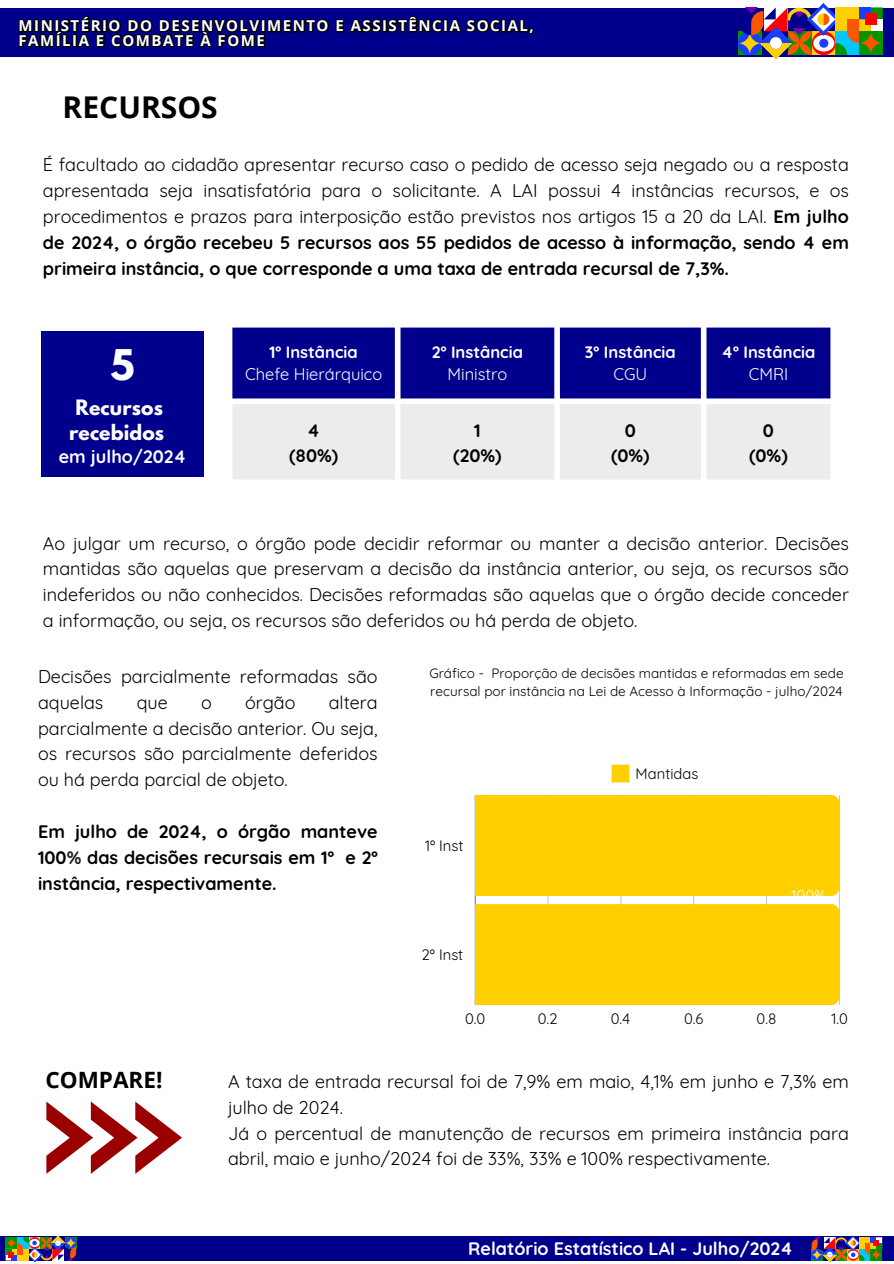
<style>
.page{position:relative;width:894px;height:1264px;background:#fff}
.page>*{position:absolute;margin:0;border:0;box-sizing:border-box;transform-origin:0 0}
.t1{font:700 37.5px "League Spartan";color:#fff}
.t2{font:700 30px "Open Sans";color:#000}
.t3{font:700 22.5px "Open Sans";color:#000}
.t4{font:700 18.75px/24.8px "League Spartan";letter-spacing:.005em;color:#fefefe;text-align:center}
.t5{font:18px/25.8px "Quicksand";color:#000;text-align:justify}
.t6{font:700 18px/25.8px "Quicksand";color:#000;text-align:justify}
.t7{font:700 18px "Quicksand";color:#fefefe}
.t8{font:700 16.5px "Quicksand";color:#fff}
.t9{font:16.5px "Quicksand";color:#fff}
.t10{font:700 15px/14.7px "Open Sans";letter-spacing:.1em;color:#fff}
.t11{font:15px "Quicksand";color:#fff}
.t12{font:14.85px "Quicksand";color:#000}
.t13{font:13.5px/18px "Quicksand";color:#000}
.s1{font-weight:700}
.s2{color:#202020}
</style>
<div class="page">
<div style="left:0;top:1236px;width:893px;height:24px;background:#00008c"></div>
<svg style="left:6px;top:1235px;width:70px;height:27px"></svg>
<svg style="left:811px;top:1235px;width:70px;height:27px"></svg>
<div style="left:0;top:8px;width:893px;height:48px;background:#00008c"></div>
<svg style="left:737px;top:3px;width:145px;height:57px"></svg>
<svg style="left:18px;top:16px;width:518px;height:41px"></svg>
<div style="left:232px;top:327px;width:598px;height:71px;background:#00008c"></div>
<div style="left:232px;top:404px;width:598px;height:75px;background:#ebeced"></div>
<svg style="left:611px;top:764px;width:18px;height:18px"></svg>
<hr style="left:475px;top:795px;width:1px;height:210px;background:#000;opacity:.6">
<hr style="left:547px;top:795px;width:1px;height:210px;background:#000;opacity:.25">
<hr style="left:620px;top:795px;width:1px;height:210px;background:#000;opacity:.25">
<hr style="left:693px;top:795px;width:1px;height:210px;background:#000;opacity:.25">
<hr style="left:766px;top:795px;width:1px;height:210px;background:#000;opacity:.25">
<hr style="left:838px;top:795px;width:1px;height:210px;background:#f6f6f6">
<div style="left:475px;top:795px;width:364px;height:100px;background:#ffd000"></div>
<div style="left:475px;top:904px;width:364px;height:101px;background:#ffd000"></div>
<div style="left:41px;top:330px;width:163px;height:146px;background:#00008c"></div>
<svg style="left:46px;top:1101px;width:136px;height:72px"></svg>
<p class="t10" style="left:19px;top:18px;width:516px">MINISTÉRIO DO DESENVOLVIMENTO E ASSISTÊNCIA SOCIAL,<br>FAMÍLIA E COMBATE À FOME</p>
<p class="t2" style="left:63px;top:86px;width:157px">RECURSOS</p>
<p class="t5" style="left:43px;top:151px;width:807px">É facultado ao cidadão apresentar recurso caso o pedido de acesso seja negado ou a resposta apresentada seja insatisfatória para o solicitante. A LAI possui 4 instâncias recursos, e os procedimentos e prazos para interposição estão previstos nos artigos 15 a 20 da LAI. <span class="s1">Em julho de 2024, o órgão recebeu 5 recursos aos 55 pedidos de acesso à informação, sendo 4 em primeira instância, o que corresponde a uma taxa de entrada recursal de 7,3%.</span></p>
<p class="t1" style="left:110px;top:346px;width:26px">5</p>
<h3 class="t4" style="left:69px;top:398px;width:97px">Recursos recebidos</h3>
<p class="t7" style="left:59px;top:445px;width:129px">em julho/2024</p>
<p class="t8" style="left:269px;top:341px;width:90px">1º Instância</p>
<p class="t9" style="left:245px;top:364px;width:139px">Chefe Hierárquico</p>
<p class="t6" style="left:307px;top:417px;width:14px">4</p>
<p class="t6" style="left:289px;top:442px;width:51px">(80%)</p>
<p class="t8" style="left:431px;top:341px;width:93px">2º Instância</p>
<p class="t9" style="left:447px;top:364px;width:61px">Ministro</p>
<p class="t6" style="left:474px;top:417px;width:8px">1</p>
<p class="t6" style="left:453px;top:442px;width:50px">(20%)</p>
<p class="t8" style="left:584px;top:341px;width:92px">3º Instância</p>
<h5 class="t9" style="left:613px;top:364px;width:35px">CGU</h5>
<p class="t6" style="left:624px;top:417px;width:13px">0</p>
<h1 class="t6" style="left:611px;top:442px;width:40px">(0%)</h1>
<p class="t8" style="left:721px;top:341px;width:95px">4º Instância</p>
<p class="t9" style="left:748px;top:364px;width:41px">CMRI</p>
<h4 class="t6" style="left:762px;top:417px;width:13px">0</h4>
<h3 class="t6" style="left:749px;top:442px;width:40px">(0%)</h3>
<p class="t5" style="left:43px;top:530px;width:807px">Ao julgar um recurso, o órgão pode decidir reformar ou manter a decisão anterior. Decisões mantidas são aquelas que preservam a decisão da instância anterior, ou seja, os recursos são indeferidos ou não conhecidos. Decisões reformadas são aquelas que o órgão decide conceder a informação, ou seja, os recursos são deferidos ou há perda de objeto.</p>
<p class="t5" style="left:38px;top:663px;width:341px">Decisões parcialmente reformadas são aquelas</p>
<p class="t5" style="left:38px;top:689px;width:341px;text-indent:290px">altera parcialmente a decisão anterior. Ou seja, os recursos são parcialmente deferidos ou há perda parcial de objeto.</p>
<p class="t6" style="left:38px;top:818px;width:341px">Em julho de 2024, o órgão manteve 100<span class="s2">%</span> das decisões recursais em 1º e 2º instância, respectivamente.</p>
<p class="t5" style="left:137px;top:689px;width:33px">que</p>
<p class="t5" style="left:201px;top:689px;width:12px">o</p>
<p class="t5" style="left:245px;top:689px;width:52px">órgão</p>
<p class="t13" style="left:429px;top:664px;width:416px">Gráfico - Proporção de decisões mantidas e reformadas em sede recursal por instância na Lei de Acesso à Informação - julho/2024</p>
<p class="t12" style="left:425px;top:836px;width:40px">1º Inst</p>
<p class="t12" style="left:421px;top:945px;width:43px">2º Inst</p>
<p class="t12" style="left:635px;top:764px;width:64px">Mantidas</p>
<p class="t11" style="left:791px;top:886px;width:36px">100%</p>
<p class="t12" style="left:465px;top:1008px;width:22px">0.0</p>
<p class="t12" style="left:537px;top:1008px;width:21px">0.2</p>
<p class="t12" style="left:610px;top:1008px;width:21px">0.4</p>
<p class="t12" style="left:683px;top:1008px;width:21px">0.6</p>
<p class="t12" style="left:756px;top:1008px;width:21px">0.8</p>
<p class="t12" style="left:831px;top:1008px;width:18px">1.0</p>
<p class="t3" style="left:45px;top:1064px;width:118px">COMPARE!</p>
<p class="t5" style="left:228px;top:1068px;width:622px;text-align:left">A taxa de entrada recursal foi de 7,9% em maio, 4,1% em junho e 7,3% em julho de 2024.<br>Já o percentual de manutenção de recursos em primeira instância para abril, maio e junho/2024 foi de 33%, 33% e 100% respectivamente.</p>
<p class="t7" style="left:468px;top:1236px;width:326px">Relatório Estatístico LAI - Julho/2024</p>
</div>
